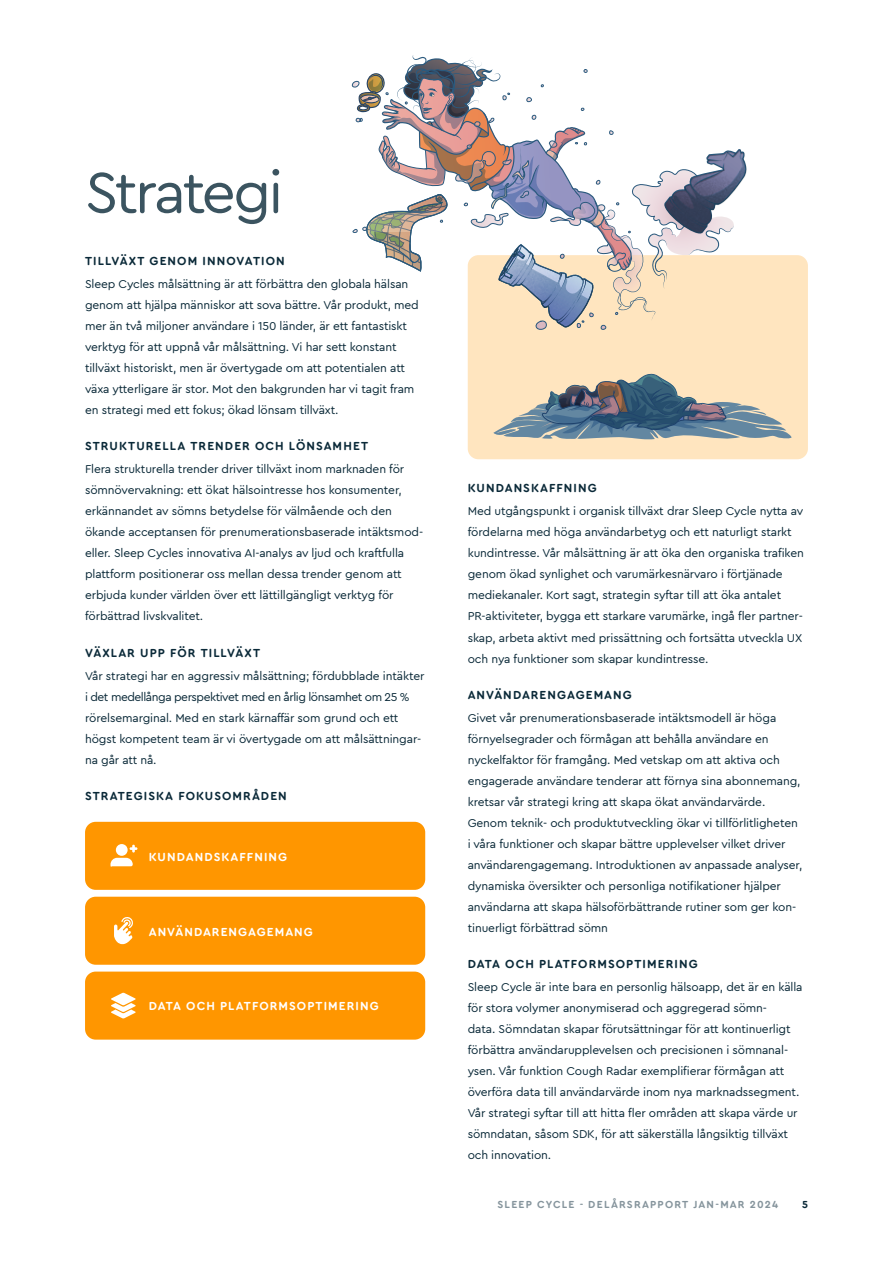
<style>
.page{position:relative;width:893px;height:1263px;background:#fff}
.page>*{position:absolute;margin:0;border:0;box-sizing:border-box;transform-origin:0 0}
.t1{font:60px "Cera Round Pro";letter-spacing:-.045em;color:#3b5460}
.t2{font:12px/21px "Cera Round Pro";letter-spacing:-.01em;color:#0a2938}
.t3{font:700 12px "Cera Round Pro";letter-spacing:.09em;color:#0a2938}
.t4{font:700 12px "Cera Round Pro";letter-spacing:.085em;color:#fff}
.t5{font:700 10.5px "Cera Round Pro";letter-spacing:.12em;color:#85949c}
.t6{font:700 10.5px "Cera Round Pro";color:#0a2938}
</style>
<div class="page">
<div style="left:468px;top:255px;width:340px;height:204px;background:#ffe5bf;border-radius:11px"></div>
<div style="left:85px;top:822px;width:340px;height:68px;background:#ff9600;border-radius:11px"></div>
<div style="left:116px;top:844px;width:12px;height:12px;background:#fff;border-radius:50%"></div>
<svg style="left:110px;top:858px;width:23px;height:9px"></svg>
<svg style="left:130px;top:845px;width:7px;height:7px"></svg>
<div style="left:85px;top:897px;width:340px;height:68px;background:#ff9600;border-radius:11px"></div>
<svg style="left:114px;top:917px;width:19px;height:28px"></svg>
<div style="left:85px;top:971px;width:340px;height:68px;background:#ff9600;border-radius:11px"></div>
<svg style="left:111px;top:993px;width:25px;height:25px"></svg>
<svg style="left:352px;top:55px;width:456px;height:387px"></svg>
<img style="left:621px;top:106px;width:168px;height:170px">
<h1 class="t1" style="left:85px;top:152px;width:200px">Strategi</h1>
<p class="t3" style="left:85px;top:252px;width:201px">TILLVÄXT GENOM INNOVATION</p>
<p class="t2" style="left:85px;top:273px;width:335px">Sleep Cycles målsättning är att förbättra den globala hälsan genom att hjälpa människor att sova bättre. Vår produkt, med mer än två miljoner användare i 150 länder, är ett fantastiskt verktyg för att uppnå vår målsättning. Vi har sett konstant tillväxt historiskt, men är övertygade om att potentialen att växa ytterligare är stor. Mot den bakgrunden har vi tagit fram en strategi med ett fokus; ökad lönsam tillväxt.</p>
<p class="t3" style="left:85px;top:438px;width:78px">STRUKTURELL</p>
<p class="t3" style="left:177px;top:438px;width:184px">A TRENDER OCH LÖNSAMHET</p>
<p class="t2" style="left:85px;top:458px;width:340px">Flera strukturella trender driver tillväxt inom marknaden för sömnövervakning: ett ökat hälsointresse hos konsumenter, erkännandet av sömns betydelse för välmående och den ökande acceptansen för prenumerationsbaserade intäktsmod&shy;eller. Sleep Cycles innovativa AI-analys av ljud och kraftfulla plattform positionerar oss mellan dessa trender genom att erbjuda kunder världen över ett lättillgängligt verktyg för förbättrad livskvalitet.</p>
<p class="t3" style="left:85px;top:644px;width:176px">VÄXLAR UPP FÖR TILLVÄXT</p>
<p class="t2" style="left:85px;top:665px;width:341px">Vår strategi har en aggressiv målsättning; fördubblade intäkter i det medellånga perspektivet med en årlig lönsamhet om 25 % rörelsemarginal. Med en stark kärnaffär som grund och ett högst kompetent team är vi övertygade om att målsättningar&shy;na går att nå.</p>
<p class="t3" style="left:85px;top:788px;width:203px">STRATEGISKA FOKUSOMRÅDEN</p>
<p class="t4" style="left:149px;top:848px;width:140px">KUNDANDSKAFFNING</p>
<p class="t4" style="left:149px;top:923px;width:166px">ANVÄNDARENGAGEMANG</p>
<p class="t4" style="left:149px;top:998px;width:158px">DATA OCH PLATFORMSOPT</p>
<p class="t4" style="left:324px;top:998px;width:57px">IMERING</p>
<p class="t3" style="left:468px;top:480px;width:131px">KUNDANSKAFFNING</p>
<p class="t2" style="left:468px;top:500px;width:338px">Med utgångspunkt i organisk tillväxt drar Sleep Cycle nytta av fördelarna med höga användarbetyg och ett naturligt starkt kundintresse. Vår målsättning är att öka den organiska trafiken genom ökad synlighet och varumärkesnärvaro i förtjänade mediekanaler. Kort sagt, strategin syftar till att öka antalet PR-aktiviteter, bygga ett starkare varumärke, ingå fler partner&shy;skap, arbeta aktivt med prissättning och fortsätta utveckla UX och nya funktioner som skapar kundintresse.</p>
<p class="t3" style="left:468px;top:686px;width:166px">ANVÄNDARENGAGEMANG</p>
<p class="t2" style="left:468px;top:707px;width:336px">Givet vår prenumerationsbaserade intäktsmodell är höga förnyelsegrader och förmågan att behålla användare en nyckelfaktor för framgång. Med vetskap om att aktiva och engagerade användare tenderar att förnya sina abonnemang, kretsar vår strategi kring att skapa ökat användarvärde.<br>Genom teknik- och produktutveckling ökar vi tillförlitligheten i våra funktioner och skapar bättre upplevelser vilket driver användarengagemang. Introduktionen av anpassade analyser, dynamiska översikter och personliga notifikationer hjälper användarna att skapa hälsoförbättrande rutiner som ger kon&shy;tinuerligt förbättrad sömn</p>
<p class="t3" style="left:468px;top:956px;width:158px">DATA OCH PLATFORMSOPT</p>
<p class="t3" style="left:643px;top:956px;width:57px">IMERING</p>
<p class="t2" style="left:468px;top:976px;width:336px">Sleep Cycle är inte bara en personlig hälsoapp, det är en källa för stora volymer anonymiserad och aggregerad sömn-<br>data. Sömndatan skapar förutsättningar för att kontinuerligt förbättra användarupplevelsen och precisionen i sömnanal&shy;ysen. Vår funktion Cough Radar exemplifierar förmågan att överföra data till användarvärde inom nya marknadssegment.<br>Vår strategi syftar till att hitta fler områden att skapa värde ur sömndatan, såsom SDK, för att säkerställa långsiktig tillväxt och innovation.</p>
<p class="t5" style="left:497px;top:1197px;width:130px">SLEEP CYCLE - DELÅRSRA</p>
<p class="t5" style="left:650px;top:1197px;width:51px">PPORT JAN</p>
<p class="t5" style="left:715px;top:1197px;width:14px">-MAR</p>
<p class="t5" style="left:750px;top:1197px;width:30px">2024</p>
<p class="t6" style="left:802px;top:1197px;width:7px">5</p>
</div>
